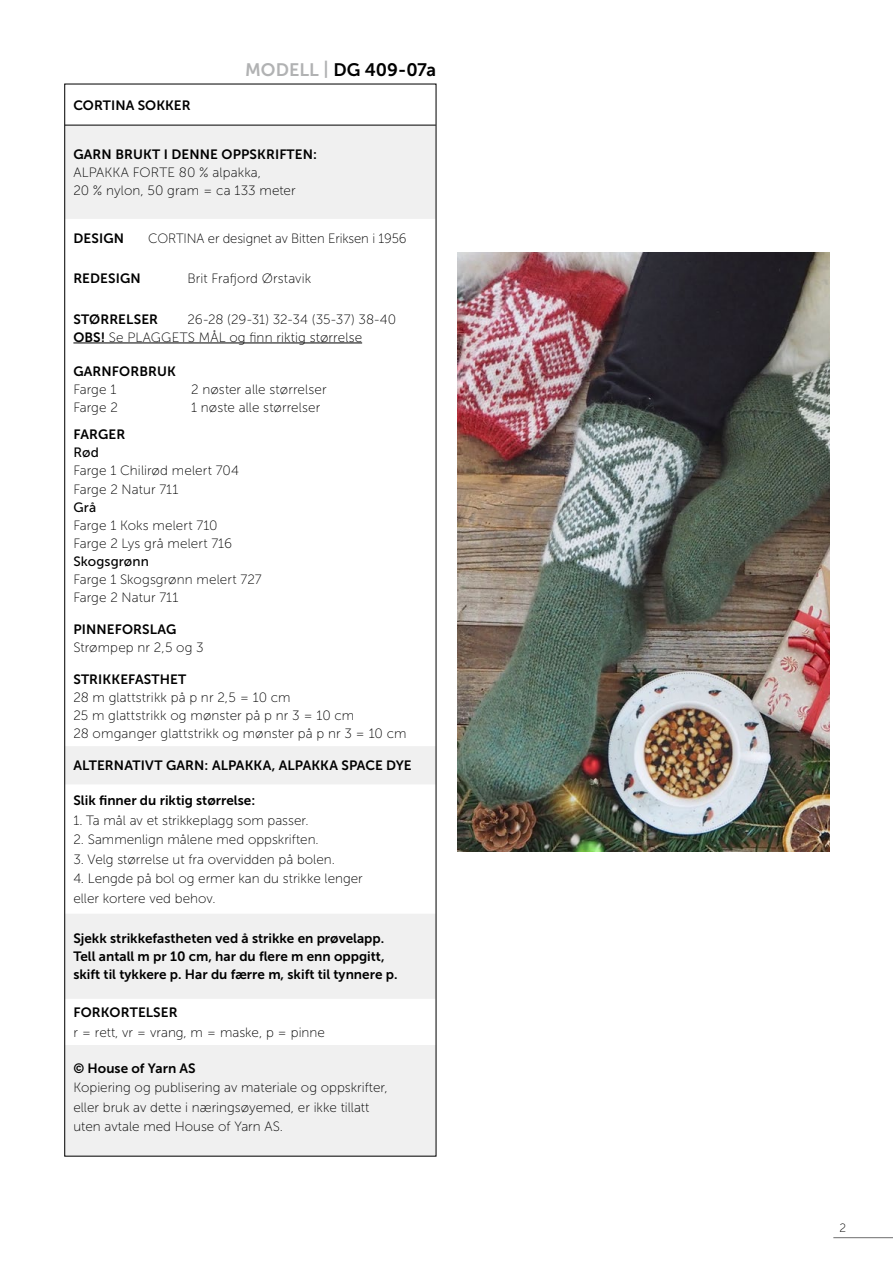
<style>
.page{position:relative;width:893px;height:1263px;background:#fff}
.page>*{position:absolute;margin:0;border:0;box-sizing:border-box;transform-origin:0 0}
.t1{font:18px "Museo Sans 700";color:#000}
.INNHOLD{font:13.5px "Museo Sans 100";color:#000}
.INNHOLD-_Opps{font:13.5px "Museo Sans 700";color:#000}
.INNHOLD-2{font:13.5px "Museo Sans 700";letter-spacing:.01em;color:#000}
.INNHOLD-3{font:13.5px "Museo Sans 500";letter-spacing:.01em;color:#000}
.t2{font:12px "Museo Sans 100";color:#000}
.s1{color:#b1b2b3}
.s2{font-family:"Museo Sans 700"}
</style>
<div class="page">
<hr style="left:833px;top:1237px;width:60px;height:1px;background:#6e6e6e">
<svg style="left:67px;top:126px;width:367px;height:1022px"></svg>
<hr style="left:65px;top:125px;width:371px;height:1px;background:#000">
<hr style="left:73px;top:343px;width:289px;height:1px;background:#000">
<img style="left:457px;top:252px;width:372px;height:600px">
<p class="t1" style="left:245px;top:60px;width:192px"><span class="s1">MODELL |</span> DG 409-07a</p>
<p class="INNHOLD-_Opps" style="left:73px;top:98px;width:119px">CORTINA SOKKER</p>
<p class="INNHOLD-_Opps" style="left:73px;top:147px;width:245px">GARN BRUKT I DENNE OPPSKRIFTEN:</p>
<p class="INNHOLD" style="left:73px;top:165px;width:189px">ALPAKKA FORTE 80 % alpakka,</p>
<p class="INNHOLD" style="left:73px;top:183px;width:224px">20 % nylon, 50 gram = ca 133 meter</p>
<p class="INNHOLD-_Opps" style="left:73px;top:231px;width:52px">DESIGN</p>
<p class="INNHOLD" style="left:148px;top:232px;width:260px">CORTINA er designet av Bitten Eriksen i 1956</p>
<p class="INNHOLD-2" style="left:73px;top:271px;width:69px">REDESIGN</p>
<p class="INNHOLD" style="left:187px;top:271px;width:125px">Brit Frafjord Ørstavik</p>
<p class="INNHOLD-2" style="left:73px;top:311px;width:86px">STØRRELSER</p>
<p class="INNHOLD" style="left:187px;top:312px;width:210px">26-28 (29-31) 32-34 (35-37) 38-40</p>
<p class="INNHOLD" style="left:73px;top:330px;width:290px"><span class="s2">OBS!</span> Se PLAGGETS MÅL og finn riktig størrelse</p>
<p class="INNHOLD-_Opps" style="left:73px;top:364px;width:104px">GARNFORBRUK</p>
<p class="INNHOLD" style="left:73px;top:383px;width:44px">Farge 1</p>
<p class="INNHOLD" style="left:191px;top:383px;width:137px">2 nøster alle størrelser</p>
<p class="INNHOLD" style="left:73px;top:401px;width:46px">Farge 2</p>
<p class="INNHOLD" style="left:191px;top:401px;width:131px">1 nøste alle størrelser</p>
<p class="INNHOLD-_Opps" style="left:73px;top:427px;width:53px">FARGER</p>
<p class="INNHOLD-3" style="left:73px;top:445px;width:27px">Rød</p>
<p class="INNHOLD" style="left:73px;top:464px;width:167px">Farge 1 Chilirød melert 704</p>
<p class="INNHOLD" style="left:73px;top:482px;width:107px">Farge 2 Natur 711</p>
<p class="INNHOLD-3" style="left:73px;top:499px;width:24px">Grå</p>
<p class="INNHOLD" style="left:73px;top:518px;width:146px">Farge 1 Koks melert 710</p>
<p class="INNHOLD" style="left:73px;top:536px;width:160px">Farge 2 Lys grå melert 716</p>
<p class="INNHOLD-3" style="left:73px;top:553px;width:77px">Skogsgrønn</p>
<p class="INNHOLD" style="left:73px;top:572px;width:190px">Farge 1 Skogsgrønn melert 727</p>
<p class="INNHOLD" style="left:73px;top:590px;width:107px">Farge 2 Natur 711</p>
<p class="INNHOLD-_Opps" style="left:73px;top:621px;width:105px">PINNEFORSLAG</p>
<p class="INNHOLD" style="left:73px;top:640px;width:132px">Strømpep nr 2,5 og 3</p>
<p class="INNHOLD-_Opps" style="left:73px;top:672px;width:114px">STRIKKEFASTHET</p>
<p class="INNHOLD" style="left:73px;top:690px;width:219px">28 m glattstrikk på p nr 2,5 = 10 cm</p>
<p class="INNHOLD" style="left:73px;top:708px;width:282px">25 m glattstrikk og mønster på p nr 3 = 10 cm</p>
<p class="INNHOLD" style="left:73px;top:726px;width:335px">28 omganger glattstrikk og mønster på p nr 3 = 10 cm</p>
<p class="INNHOLD-_Opps" style="left:73px;top:758px;width:340px">ALTERNATIVT GARN: ALPAKKA, ALPAKKA SPACE DYE</p>
<p class="INNHOLD-_Opps" style="left:73px;top:793px;width:183px">Slik finner du riktig størrelse:</p>
<p class="INNHOLD" style="left:73px;top:813px;width:237px">1. Ta mål av et strikkeplagg som passer.</p>
<p class="INNHOLD" style="left:73px;top:832px;width:247px">2. Sammenlign målene med oppskriften.</p>
<p class="INNHOLD" style="left:73px;top:852px;width:263px">3. Velg størrelse ut fra overvidden på bolen.</p>
<p class="INNHOLD" style="left:73px;top:871px;width:291px">4. Lengde på bol og ermer kan du strikke lenger</p>
<p class="INNHOLD" style="left:73px;top:891px;width:144px">eller kortere ved behov.</p>
<p class="INNHOLD-_Opps" style="left:73px;top:931px;width:312px">Sjekk strikkefastheten ved å strikke en prøvelapp.</p>
<p class="INNHOLD-_Opps" style="left:73px;top:949px;width:313px">Tell antall m pr 10 cm, har du flere m enn oppgitt,</p>
<p class="INNHOLD-_Opps" style="left:73px;top:967px;width:326px">skift til tykkere p. Har du færre m, skift til tynnere p.</p>
<p class="INNHOLD-_Opps" style="left:73px;top:1005px;width:106px">FORKORTELSER</p>
<p class="INNHOLD" style="left:73px;top:1025px;width:253px">r = rett, vr = vrang, m = maske, p = pinne</p>
<p class="INNHOLD-_Opps" style="left:73px;top:1060px;width:124px">© House of Yarn AS</p>
<p class="INNHOLD" style="left:73px;top:1080px;width:316px">Kopiering og publisering av materiale og oppskrifter,</p>
<p class="INNHOLD" style="left:73px;top:1100px;width:298px">eller bruk av dette i næringsøyemed, er ikke tillatt</p>
<p class="INNHOLD" style="left:73px;top:1119px;width:211px">uten avtale med House of Yarn AS.</p>
<p class="t2" style="left:839px;top:1221px;width:8px">2</p>
</div>
